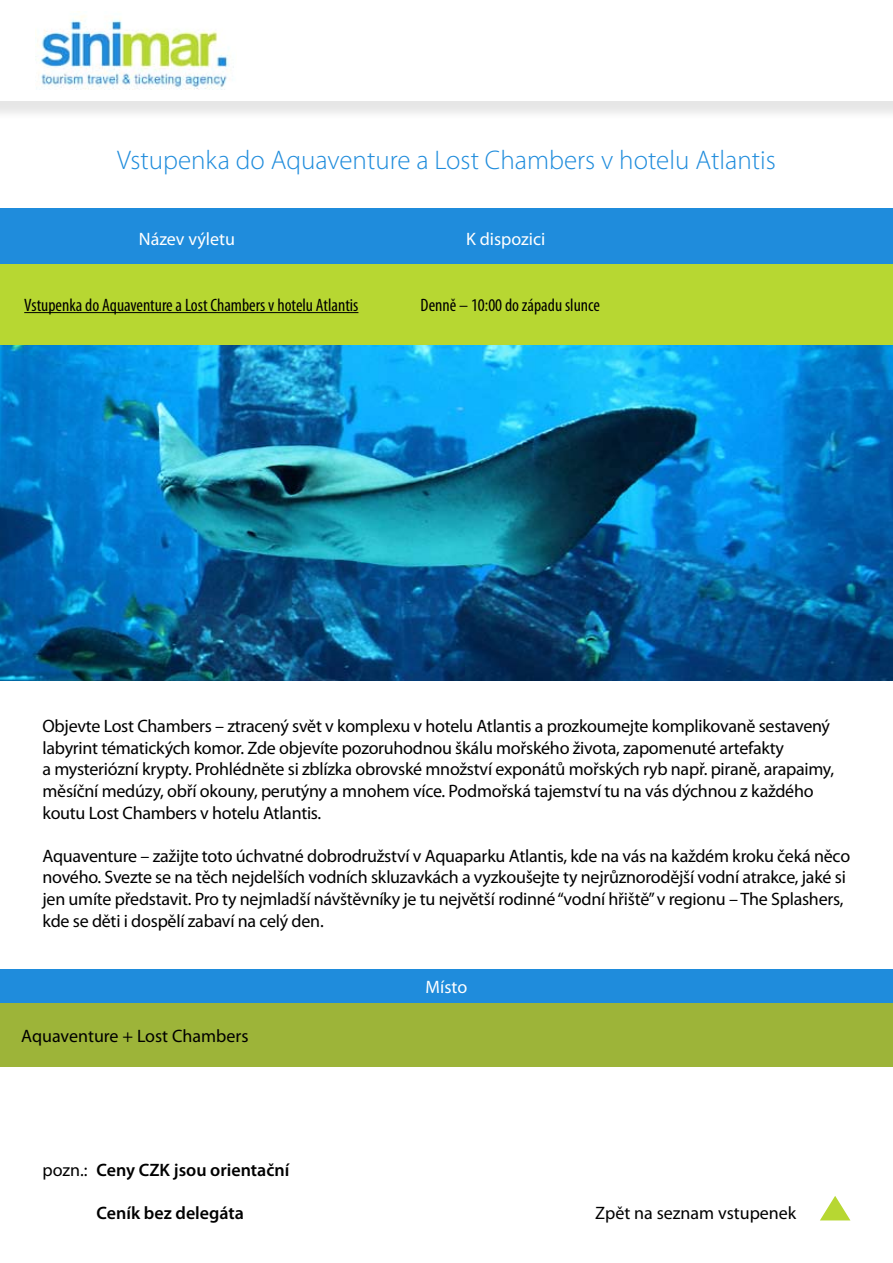
<style>
.page{position:relative;width:893px;height:1263px;background:#fff}
.page>*{position:absolute;margin:0;border:0;box-sizing:border-box;transform-origin:0 0}
.t1{font:300 27px "Myriad Pro";color:#1f8cdc}
.t2{font:18px/21.6px "Myriad Pro";letter-spacing:-.015em;color:#000}
.t3{font:condensed 18px "Myriad Pro";color:#000}
.t4{font:600 18px "Myriad Pro";color:#000}
.t5{font:18px "Myriad Pro";color:#fff}
.s1{font-weight:400}
</style>
<div class="page">
<svg style="left:820px;top:1196px;width:30px;height:24px"></svg>
<img style="left:0;top:344px;width:893px;height:336px">
<div style="left:0;top:264px;width:893px;height:80px;background:#b7d732"></div>
<div style="left:0;top:208px;width:893px;height:56px;background:#1f8cdc"></div>
<div style="left:0;top:0;width:893px;height:128px;background:#000;opacity:.1"></div>
<div style="left:0;top:0;width:893px;height:101px;background:#fff"></div>
<img style="left:35px;top:15px;width:199px;height:74px">
<hr style="left:24px;top:312px;width:334px;height:1px;background:#000">
<div style="left:0;top:969px;width:893px;height:34px;background:#1f8cdc"></div>
<div style="left:0;top:1003px;width:893px;height:64px;background:#9db439"></div>
<h1 class="t1" style="left:117px;top:144px;width:660px">Vstupenka do Aquaventure a Lost Chambers v hotelu Atlantis</h1>
<p class="t5" style="left:139px;top:228px;width:98px">Název výletu</p>
<p class="t5" style="left:466px;top:228px;width:81px">K dispozici</p>
<p class="t3" style="left:24px;top:294px;width:336px">Vstupenka do Aquaventure a Lost Chambers v hotelu Atlantis</p>
<p class="t3" style="left:421px;top:294px;width:181px">Denně – 10:00 do západu slunce</p>
<p class="t2" style="left:43px;top:715px;width:793px">Objevte Lost Chambers – ztracený svět v komplexu v hotelu Atlantis a prozkoumejte komplikovaně sestavený labyrint tématických komor. Zde objevíte pozoruhodnou škálu mořského života, zapomenuté artefakty<br>a mysteriózní krypty. Prohlédněte si zblízka obrovské množství exponátů mořských ryb např. piraně, arapaimy, měsíční medúzy, obří okouny, perutýny a mnohem více. Podmořská tajemství tu na vás dýchnou z každého koutu Lost Chambers v hotelu Atlantis.</p>
<p class="t2" style="left:43px;top:845px;width:809px">Aquaventure – zažijte toto úchvatné dobrodružství v Aquaparku Atlantis, kde na vás na každém kroku čeká něco nového. Svezte se na těch nejdelších vodních skluzavkách a vyzkoušejte ty nejrůznorodější vodní atrakce, jaké si jen umíte představit. Pro ty nejmladší návštěvníky je tu největší rodinné “vodní hřiště” v regionu – The Splashers, kde se děti i dospělí zabaví na celý den.</p>
<p class="t2" style="left:21px;top:1025px;width:229px">Aquaventure + Lost Chambers</p>
<p class="t4" style="left:43px;top:1158px;width:248px"><span class="s1">pozn.:</span> Ceny CZK jsou orientační</p>
<p class="t4" style="left:97px;top:1201px;width:149px">Ceník bez delegáta</p>
<p class="t5" style="left:426px;top:976px;width:43px">Místo</p>
<p class="t2" style="left:595px;top:1201px;width:203px">Zpět na seznam vstupenek</p>
</div>
